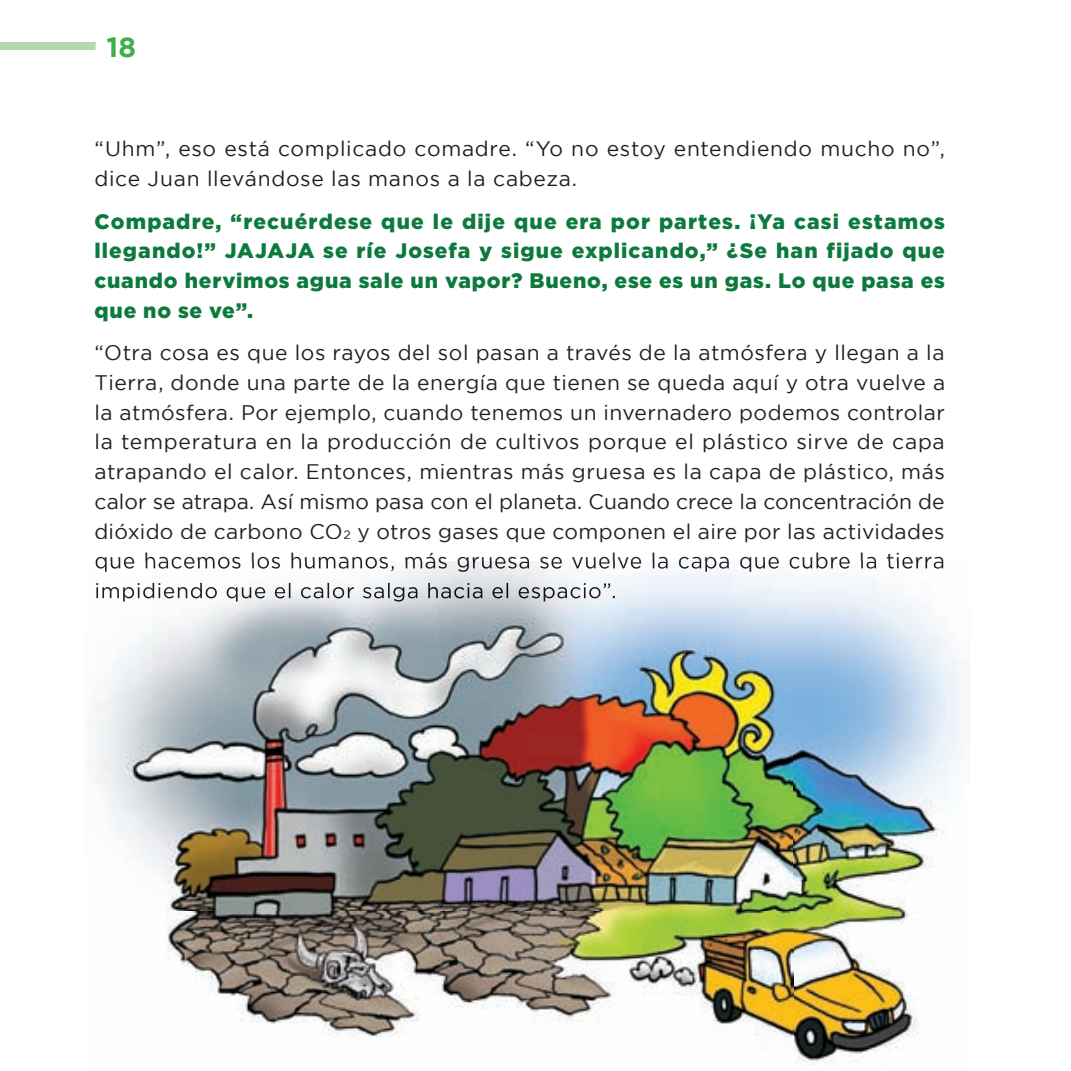
<style>
.page{position:relative;width:1071px;height:1071px;background:#fff}
.page>*{position:absolute;margin:0;border:0;box-sizing:border-box;transform-origin:0 0}
.t1{font:700 28px "Gotham";color:#40ae49}
.t2{font:21px/29.8px "Gotham";letter-spacing:.035em;color:#231f20}
.t3{font:900 21px/29.8px "Gotham";letter-spacing:.04em;color:#0c793d;text-align:justify}
.s1{font-size:12.25px}
</style>
<div class="page">
<img style="left:91px;top:562px;width:347px;height:350px">
<img style="left:438px;top:572px;width:355px;height:340px">
<img style="left:793px;top:580px;width:177px;height:485px">
<img style="left:167px;top:912px;width:627px;height:153px">
<img style="left:96px;top:562px;width:848px;height:10px">
<img style="left:96px;top:583px;width:519px;height:19px">
<div style="left:0;top:42px;width:95px;height:8px;background:#b4d9af"></div>
<h1 class="t1" style="left:106px;top:30px;width:31px">18</h1>
<p class="t2" style="left:94px;top:134px;width:852px">“Uhm”, eso está complicado comadre. “Yo no estoy entendiendo mucho no”, dice Juan llevándose las manos a la cabeza.</p>
<p class="t3" style="left:94px;top:206px;width:852px">Compadre, “recuérdese que le dije que era por partes. ¡Ya casi estamos llegando!” JAJAJA se ríe Josefa y sigue explicando,” ¿Se han fijado que cuando hervimos agua sale un vapor? Bueno, ese es un gas. Lo que pasa es que no se ve”.</p>
<p class="t2" style="left:94px;top:337px;width:852px;text-align:justify">“Otra cosa es que los rayos del sol pasan a través de la atmósfera y llegan a la Tierra, donde una parte de la energía que tienen se queda aquí y otra vuelve a la atmósfera. Por ejemplo, cuando tenemos un invernadero podemos controlar la temperatura en la producción de cultivos porque el plástico sirve de capa atrapando el calor. Entonces, mientras más gruesa es la capa de plástico, más calor se atrapa. Así mismo pasa con el planeta. Cuando crece la concentración de dióxido de carbono CO<span class="s1">2</span> y otros gases que componen el aire por las actividades que hacemos los humanos, más gruesa se vuelve la capa que cubre la tierra</p>
</div>
